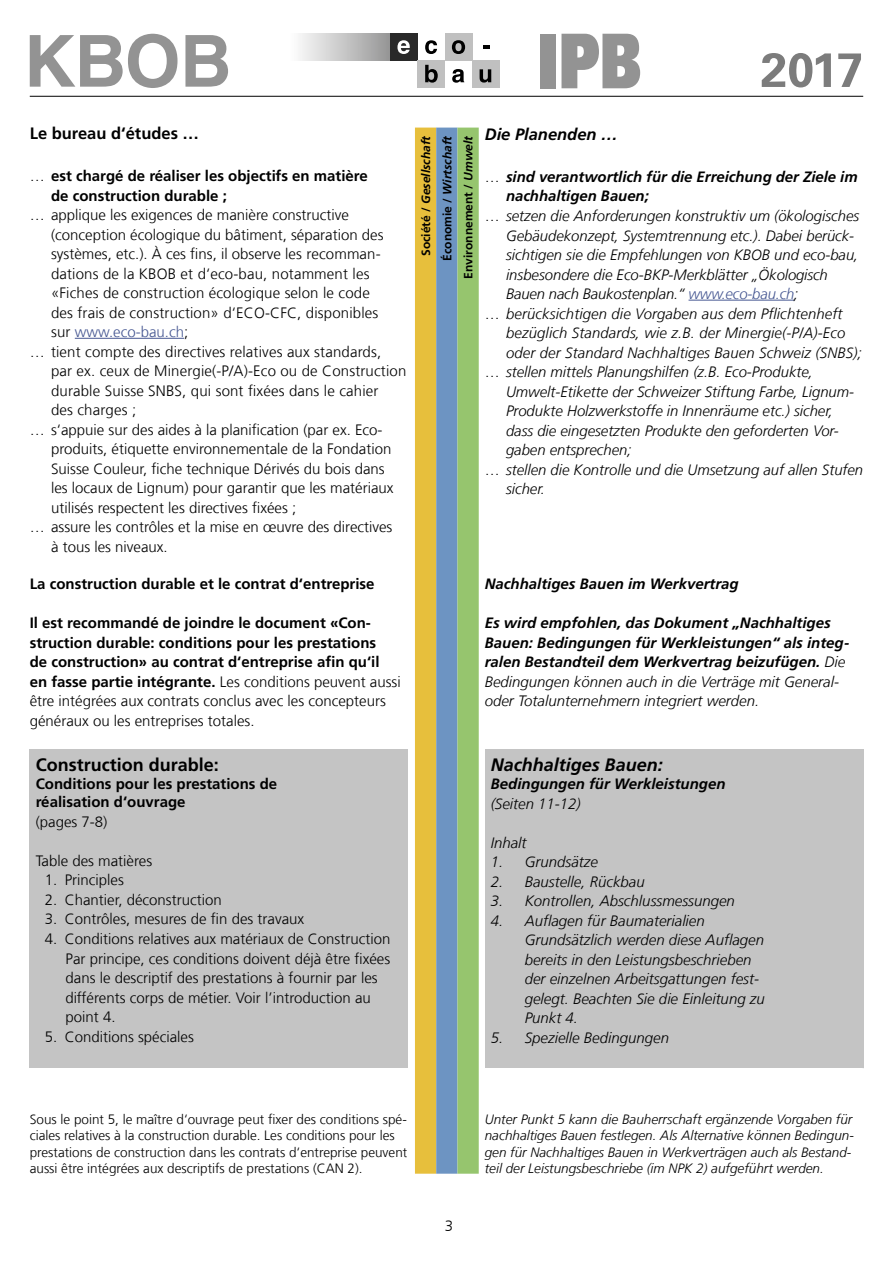
<style>
.page{position:relative;width:893px;height:1263px;background:#fff}
.page>*{position:absolute;margin:0;border:0;box-sizing:border-box;transform-origin:0 0}
.Untertitel_FR_10pt{font:700 18px "Frutiger LT Com";color:#000}
.Untertitel_DE_10pt{font:italic 700 18px "Frutiger LT Com";color:#000}
.Untertitel_FR_10pt-2{font:700 16.5px "Frutiger LT Com";color:#000}
.Untertitel_DE_10pt-2{font:italic 700 16.5px "Frutiger LT Com";color:#000}
.Fliesstext_FR_10pt{font:300 15px/19.5px "Frutiger LT Com";color:#000}
.Aufzählung_DE{font:italic 300 15px/19.5px "Frutiger LT Com";color:#000}
.Fliesstext_FR_10pt-2{font:700 15px/19.5px "Frutiger LT Com";color:#000}
.Fliesstext_DE_10pt{font:italic 700 15px/19.5px "Frutiger LT Com";color:#000}
.Untertitel_FR_10pt-3{font:700 15px/18px "Frutiger LT Com";color:#000}
.Untertitel_DE_10pt-3{font:italic 700 15px "Frutiger LT Com";color:#000}
.Fliesstext_DE_10pt-2{font:italic 300 15px "Frutiger LT Com";color:#000}
.Bildlegende{font:300 13.5px/16.2px "Frutiger LT Com";color:#000}
.Bildlegende-2{font:italic 300 13.5px/16.2px "Frutiger LT Com";color:#000}
.t1{font:700 12px/21.3px "Frutiger LT Com";color:#000;text-align:right}
.s1{font-weight:300}
.s2{color:#465792}
.s3{font-style:italic}
.s4{font-weight:300;font-style:normal}
.s5{font-style:normal}
</style>
<div class="page">
<hr style="left:75px;top:338px;width:109px;height:1px;background:#465792">
<div style="left:30px;top:749px;width:378px;height:319px;background:#c4c4c4"></div>
<hr style="left:688px;top:300px;width:106px;height:1px;background:#465792">
<div style="left:485px;top:749px;width:378px;height:319px;background:#c4c4c4"></div>
<hr style="left:863px;top:749px;width:1px;height:319px;background:#c4c4c4">
<svg style="left:415px;top:128px;width:64px;height:1046px"></svg>
<hr style="left:30px;top:96px;width:833px;height:1px;background:#000">
<div style="left:289px;top:33px;width:101px;height:28px;background:linear-gradient(to right,#fff,#969696)"></div>
<div style="left:445px;top:33px;width:27px;height:28px;background:#c0c0c0"></div>
<div style="left:390px;top:33px;width:28px;height:28px;background:#292929"></div>
<div style="left:418px;top:61px;width:27px;height:27px;background:#c0c0c0"></div>
<div style="left:472px;top:61px;width:28px;height:27px;background:#c0c0c0"></div>
<svg style="left:397px;top:40px;width:13px;height:14px"></svg>
<svg style="left:425px;top:40px;width:12px;height:14px"></svg>
<svg style="left:452px;top:40px;width:13px;height:14px"></svg>
<svg style="left:483px;top:45px;width:6px;height:3px"></svg>
<svg style="left:425px;top:65px;width:13px;height:18px"></svg>
<svg style="left:452px;top:69px;width:12px;height:14px"></svg>
<svg style="left:480px;top:69px;width:11px;height:14px"></svg>
<svg style="left:30px;top:34px;width:147px;height:54px"></svg>
<svg style="left:185px;top:35px;width:43px;height:52px"></svg>
<div style="left:540px;top:34px;width:16px;height:54px;background:#939393"></div>
<svg style="left:561px;top:34px;width:79px;height:54px"></svg>
<svg style="left:762px;top:53px;width:99px;height:34px"></svg>
<h2 class="Untertitel_FR_10pt-2" style="left:30px;top:124px;width:171px">Le bureau d‘études …</h2>
<p class="Fliesstext_FR_10pt-2" style="left:51px;top:166px;width:318px;text-indent:-21px"><span class="s1">…</span> est chargé de réaliser les objectifs en matière de construction durable ;</p>
<p class="Fliesstext_FR_10pt" style="left:51px;top:205px;width:334px;text-indent:-21px">… applique les exigences de manière constructive -(conception écologique du bâtiment, séparation des systèmes, etc.). À ces fins, il observe les recomman&shy;dations de la KBOB et d‘eco-bau, notamment les «Fiches de construction écologique selon le code des frais de construction» d‘ECO-CFC, disponibles sur <span class="s2">www.eco-bau.ch</span>;</p>
<p class="Fliesstext_FR_10pt" style="left:51px;top:342px;width:357px;text-indent:-21px">… tient compte des directives relatives aux standards,<br>par ex. ceux de Minergie(-P/A)-Eco ou de Construction durable Suisse SNBS, qui sont fixées dans le cahier<br>des charges ;</p>
<p class="Fliesstext_FR_10pt" style="left:51px;top:420px;width:344px;text-indent:-21px">… s‘appuie sur des aides à la planification (par ex. Eco-- produits, étiquette environnementale de la Fondation Suisse Couleur, fiche technique Dérivés du bois dans les locaux de Lignum) pour garantir que les matériaux utilisés respectent les directives fixées ;</p>
<p class="Fliesstext_FR_10pt" style="left:51px;top:517px;width:343px;text-indent:-21px">… assure les contrôles et la mise en œuvre des directives à tous les niveaux.</p>
<h2 class="Untertitel_FR_10pt-3" style="left:30px;top:575px;width:346px">La construction durable et le contrat d‘entreprise</h2>
<p class="Fliesstext_FR_10pt-2" style="left:30px;top:613px;width:372px">Il est recommandé de joindre le document «Con&shy;struction durable: conditions pour les prestations<br>de construction» au contrat d‘entreprise afin qu‘il en fasse partie intégrante. <span class="s1">Les conditions peuvent aussi être intégrées aux contrats conclus avec les concepteurs généraux ou les entreprises totales.</span></p>
<h2 class="Untertitel_FR_10pt" style="left:36px;top:755px;width:185px">Construction durable:</h2>
<h2 class="Untertitel_FR_10pt-3" style="left:36px;top:775px;width:243px">Conditions pour les prestations de -réalisation -d‘ouvrage</h2>
<p class="Fliesstext_FR_10pt" style="left:36px;top:812px;width:73px">(pages 7-8)</p>
<p class="Fliesstext_FR_10pt" style="left:36px;top:851px;width:118px">Table des matières</p>
<p class="Fliesstext_FR_10pt" style="left:45px;top:871px;width:81px">1. Principles</p>
<p class="Fliesstext_FR_10pt" style="left:45px;top:890px;width:178px">2. Chantier, déconstruction</p>
<p class="Fliesstext_FR_10pt" style="left:45px;top:910px;width:261px">3. Contrôles, mesures de fin des travaux</p>
<p class="Fliesstext_FR_10pt" style="left:45px;top:929px;width:347px">4. Conditions relatives aux matériaux de Construction</p>
<p class="Fliesstext_FR_10pt" style="left:66px;top:949px;width:326px">Par principe, ces conditions doivent déjà être fixées dans le descriptif des prestations à fournir par les différents corps de métier. Voir l’introduction au point 4.</p>
<p class="Fliesstext_FR_10pt" style="left:45px;top:1027px;width:151px">5. Conditions spéciales</p>
<p class="t1" style="left:415px;top:279px;width:144px;rotate:-90deg">Société / <span class="s3">Gesellschaft<br></span>Économie / <span class="s3">Wirtschaft<br></span>Environnement / <span class="s3">Umwelt</span></p>
<h2 class="Untertitel_DE_10pt-2" style="left:485px;top:125px;width:134px">Die Planenden …</h2>
<p class="Fliesstext_DE_10pt" style="left:506px;top:167px;width:353px;text-indent:-21px"><span class="s4">…</span> sind verantwortlich für die Erreichung der Ziele im nachhaltigen Bauen;</p>
<p class="Aufzählung_DE" style="left:506px;top:206px;width:355px;text-indent:-21px"><span class="s5">…</span> setzen die Anforderungen konstruktiv um (ökologisches Gebäudekonzept, Systemtrennung etc.). Dabei berück&shy;sichtigen sie die Empfehlungen von KBOB und eco-bau, insbesondere die Eco-BKP-Merkblätter „Ökologisch Bauen nach Baukostenplan.“ <span class="s2">www.eco-bau.ch</span>;</p>
<p class="Aufzählung_DE" style="left:506px;top:304px;width:357px;text-indent:-21px"><span class="s5">…</span> berücksichtigen die Vorgaben aus dem Pflichtenheft bezüglich Standards, wie z.B. der Minergie(-P/A)-Eco oder der Standard Nachhaltiges Bauen Schweiz (SNBS);</p>
<p class="Aufzählung_DE" style="left:506px;top:362px;width:347px;text-indent:-21px"><span class="s5">…</span> stellen mittels Planungshilfen (z.B. Eco-Produkte, Umwelt-Etikette der Schweizer Stiftung Farbe, Lignum-- Produkte Holzwerkstoffe in Innenräume etc.) sicher, dass die eingesetzten Produkte den geforderten Vor&shy;gaben entsprechen;</p>
<p class="Aufzählung_DE" style="left:506px;top:460px;width:359px;text-indent:-21px"><span class="s5">…</span> stellen die Kontrolle und die Umsetzung auf allen Stufen sicher.</p>
<h2 class="Untertitel_DE_10pt-3" style="left:485px;top:575px;width:255px">Nachhaltiges Bauen im Werkvertrag</h2>
<p class="Fliesstext_DE_10pt" style="left:485px;top:613px;width:366px">Es wird empfohlen, das Dokument „Nachhaltiges Bauen: Bedingungen für Werkleistungen“ als integ&shy;ralen Bestandteil dem Werkvertrag beizufügen. <span class="s1">Die Bedingungen können auch in die Verträge mit General&shy;oder Totalunternehmern integriert werden.</span></p>
<h2 class="Untertitel_DE_10pt" style="left:491px;top:754px;width:174px">Nachhaltiges Bauen:</h2>
<h2 class="Untertitel_DE_10pt-3" style="left:491px;top:775px;width:236px">Bedingungen für Werkleistungen</h2>
<p class="Fliesstext_DE_10pt-2" style="left:491px;top:795px;width:92px">(Seiten 11-12)</p>
<p class="Fliesstext_DE_10pt-2" style="left:491px;top:834px;width:37px">Inhalt</p>
<p class="Aufzählung_DE" style="left:491px;top:852px;width:109px">1. Grundsätze</p>
<p class="Aufzählung_DE" style="left:491px;top:872px;width:156px">2. Baustelle, Rückbau</p>
<p class="Aufzählung_DE" style="left:491px;top:891px;width:246px">3. Kontrollen, Abschlussmessungen</p>
<p class="Aufzählung_DE" style="left:525px;top:911px;width:242px;text-indent:-34px">4. Auflagen für Baumaterialien<br>Grundsätzlich werden diese Auflagen bereits in den Leistungsbeschrieben der einzelnen Arbeitsgattungen fest&shy;gelegt. Beachten Sie die Einleitung zu<br>Punkt 4.</p>
<p class="Aufzählung_DE" style="left:491px;top:1028px;width:180px">5. Spezielle Bedingungen</p>
<p class="Bildlegende" style="left:30px;top:1111px;width:379px">Sous le point 5, le maître d‘ouvrage peut fixer des conditions spé&shy;ciales relatives à la construction durable. Les conditions pour les prestations de construction dans les contrats d‘entreprise peuvent aussi être intégrées aux descriptifs de prestations (CAN 2).</p>
<p class="Bildlegende-2" style="left:485px;top:1111px;width:371px">Unter Punkt 5 kann die Bauherrschaft ergänzende Vorgaben für nachhaltiges Bauen festlegen. Als Alternative können Bedingun&shy;gen für Nachhaltiges Bauen in Werkverträgen auch als Bestand&shy;teil der Leistungsbeschriebe (im NPK 2) aufgeführt werden.</p>
<p class="Fliesstext_FR_10pt" style="left:445px;top:1216px;width:10px">3</p>
</div>
